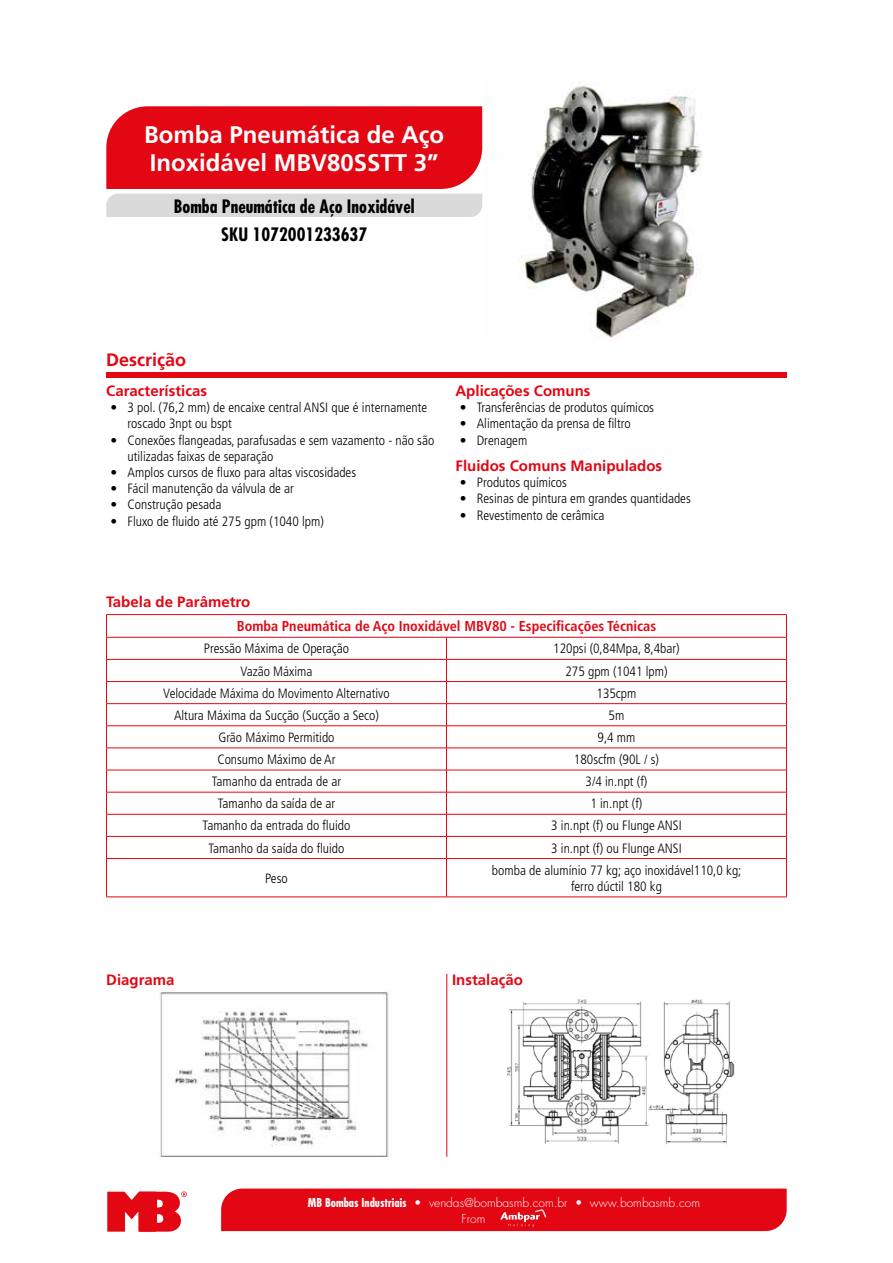
<style>
.page{position:relative;width:893px;height:1263px;background:#fff}
.page>*{position:absolute;margin:0;border:0;box-sizing:border-box;transform-origin:0 0}
.t1{font:700 24px/28.2px "Frutiger LT Std";color:#fff}
.t2{font:700 condensed 18px "Futura Std";color:#000}
.t3{font:700 18px "Frutiger LT Std";color:#e30613}
.t4{font:700 15px "Frutiger LT Std";color:#e30613}
.t5{font:700 condensed 14.25px "Frutiger LT Std";color:#e30613}
.t6{font:300 condensed 13.5px/16.2px "Frutiger LT Std";color:#000}
.t7{font:300 12px/15.6px "Futura Std";color:#fff}
.s1{font-weight:700;font-stretch:condensed}
</style>
<div class="page">
<svg style="left:106px;top:106px;width:376px;height:111px;background:#e2424b"></svg>
<div style="left:221px;top:1188px;width:566px;height:43px;background:#e30613"></div>
<svg style="left:107px;top:1191px;width:80px;height:40px"></svg>
<div style="left:106px;top:372px;width:681px;height:5px;background:#e30613"></div>
<hr style="left:106px;top:614px;width:340px;height:1px;background:#e30613">
<hr style="left:446px;top:614px;width:341px;height:1px;background:#e30613">
<hr style="left:106px;top:637px;width:340px;height:1px;background:#e30613">
<hr style="left:446px;top:637px;width:341px;height:1px;background:#e30613">
<hr style="left:106px;top:659px;width:340px;height:1px;background:#e30613">
<hr style="left:446px;top:659px;width:341px;height:1px;background:#e30613">
<hr style="left:106px;top:681px;width:340px;height:1px;background:#e30613">
<hr style="left:446px;top:681px;width:341px;height:1px;background:#e30613">
<hr style="left:106px;top:703px;width:340px;height:1px;background:#e30613">
<hr style="left:446px;top:703px;width:341px;height:1px;background:#e30613">
<hr style="left:106px;top:725px;width:340px;height:1px;background:#e30613">
<hr style="left:446px;top:725px;width:341px;height:1px;background:#e30613">
<hr style="left:106px;top:748px;width:340px;height:1px;background:#e30613">
<hr style="left:446px;top:748px;width:341px;height:1px;background:#e30613">
<hr style="left:106px;top:770px;width:340px;height:1px;background:#e30613">
<hr style="left:446px;top:770px;width:341px;height:1px;background:#e30613">
<hr style="left:106px;top:792px;width:340px;height:1px;background:#e30613">
<hr style="left:446px;top:792px;width:341px;height:1px;background:#e30613">
<hr style="left:106px;top:814px;width:340px;height:1px;background:#e30613">
<hr style="left:446px;top:814px;width:341px;height:1px;background:#e30613">
<hr style="left:106px;top:836px;width:340px;height:1px;background:#e30613">
<svg style="left:106px;top:615px;width:1px;height:243px"></svg>
<hr style="left:446px;top:836px;width:341px;height:1px;background:#e30613">
<svg style="left:446px;top:637px;width:1px;height:221px"></svg>
<svg style="left:786px;top:615px;width:1px;height:243px"></svg>
<hr style="left:106px;top:858px;width:340px;height:1px;background:#e30613">
<hr style="left:106px;top:859px;width:1px;height:38px;background:#e30613">
<hr style="left:446px;top:858px;width:341px;height:1px;background:#e30613">
<hr style="left:446px;top:859px;width:1px;height:38px;background:#e30613">
<hr style="left:786px;top:859px;width:1px;height:38px;background:#e30613">
<hr style="left:106px;top:897px;width:340px;height:1px;background:#e30613">
<hr style="left:446px;top:897px;width:341px;height:1px;background:#e30613">
<img style="left:160px;top:992px;width:229px;height:165px">
<img style="left:507px;top:999px;width:228px;height:145px">
<hr style="left:447px;top:974px;width:1px;height:183px;background:#e30613">
<img style="left:519px;top:82px;width:183px;height:256px">
<h1 class="t1" style="left:144px;top:120px;width:302px">Bomba Pneumática de Aço<br>Inoxidável MBV80SSTT 3”</h1>
<h2 class="t2" style="left:174px;top:195px;width:242px">Bomba Pneumática de Aço Inoxidável</h2>
<h2 class="t2" style="left:221px;top:223px;width:148px">SKU 1072001233637</h2>
<h2 class="t3" style="left:106px;top:349px;width:81px">Descrição</h2>
<p class="t4" style="left:106px;top:382px;width:102px">Características</p>
<p class="t6" style="left:128px;top:399px;width:301px;text-indent:-17px">• 3 pol. (76,2 mm) de encaixe central ANSI que é internamente roscado 3npt ou bspt</p>
<p class="t6" style="left:128px;top:432px;width:308px;text-indent:-17px">• Conexões flangeadas, parafusadas e sem vazamento - não são utilizadas faixas de separação</p>
<p class="t6" style="left:111px;top:464px;width:247px">• Amplos cursos de fluxo para altas viscosidades</p>
<p class="t6" style="left:111px;top:480px;width:185px">• Fácil manutenção da válvula de ar</p>
<p class="t6" style="left:111px;top:497px;width:112px">• Construção pesada</p>
<p class="t6" style="left:111px;top:513px;width:215px">• Fluxo de fluido até 275 gpm (1040 lpm)</p>
<p class="t4" style="left:455px;top:382px;width:136px">Aplicações Comuns</p>
<p class="t6" style="left:460px;top:399px;width:196px">• Transferências de produtos químicos</p>
<p class="t6" style="left:460px;top:416px;width:173px">• Alimentação da prensa de filtro</p>
<p class="t6" style="left:460px;top:432px;width:69px">• Drenagem</p>
<p class="t4" style="left:455px;top:457px;width:208px">Fluidos Comuns Manipulados</p>
<p class="t6" style="left:460px;top:475px;width:109px">• Produtos químicos</p>
<p class="t6" style="left:460px;top:491px;width:232px">• Resinas de pintura em grandes quantidades</p>
<p class="t6" style="left:460px;top:507px;width:146px">• Revestimento de cerâmica</p>
<p class="t4" style="left:106px;top:593px;width:145px">Tabela de Parâmetro</p>
<p class="t5" style="left:237px;top:618px;width:421px">Bomba Pneumática de Aço Inoxidável MBV80 - Especificações Técnicas</p>
<p class="t6" style="left:204px;top:641px;width:147px">Pressão Máxima de Operação</p>
<p class="t6" style="left:553px;top:641px;width:128px">120psi (0,84Mpa, 8,4bar)</p>
<p class="t6" style="left:240px;top:663px;width:74px">Vazão Máxima</p>
<p class="t6" style="left:565px;top:663px;width:104px">275 gpm (1041 lpm)</p>
<p class="t6" style="left:163px;top:685px;width:228px">Velocidade Máxima do Movimento Alternativo</p>
<p class="t6" style="left:596px;top:685px;width:41px">135cpm</p>
<p class="t6" style="left:174px;top:707px;width:206px">Altura Máxima da Sucção (Sucção a Seco)</p>
<p class="t6" style="left:609px;top:707px;width:17px">5m</p>
<p class="t6" style="left:218px;top:729px;width:118px">Grão Máximo Permitido</p>
<p class="t6" style="left:597px;top:729px;width:39px">9,4 mm</p>
<p class="t6" style="left:217px;top:751px;width:120px">Consumo Máximo de Ar</p>
<p class="t6" style="left:574px;top:751px;width:87px">180scfm (90L / s)</p>
<p class="t6" style="left:212px;top:774px;width:131px">Tamanho da entrada de ar</p>
<p class="t6" style="left:585px;top:774px;width:63px">3/4 in.npt (f)</p>
<p class="t6" style="left:218px;top:796px;width:119px">Tamanho da saída de ar</p>
<p class="t6" style="left:590px;top:796px;width:53px">1 in.npt (f)</p>
<p class="t6" style="left:203px;top:818px;width:149px">Tamanho da entrada do fluido</p>
<p class="t6" style="left:551px;top:818px;width:132px">3 in.npt (f) ou Flunge ANSI</p>
<p class="t6" style="left:208px;top:840px;width:137px">Tamanho da saída do fluido</p>
<p class="t6" style="left:551px;top:840px;width:132px">3 in.npt (f) ou Flunge ANSI</p>
<p class="t6" style="left:265px;top:870px;width:24px">Peso</p>
<p class="t6" style="left:492px;top:862px;width:251px;text-align:center">bomba de alumínio 77 kg; aço inoxidável110,0 kg; ferro dúctil 180 kg</p>
<p class="t4" style="left:106px;top:971px;width:70px">Diagrama</p>
<p class="t4" style="left:452px;top:971px;width:72px">Instalação</p>
<p class="t7" style="left:461px;top:1195px;width:240px;text-indent:-154px"><span class="s1">MB Bombas Industriais</span> • vendas@bombasmb.com.br • www.bombasmb.com<br>From</p>
</div>
